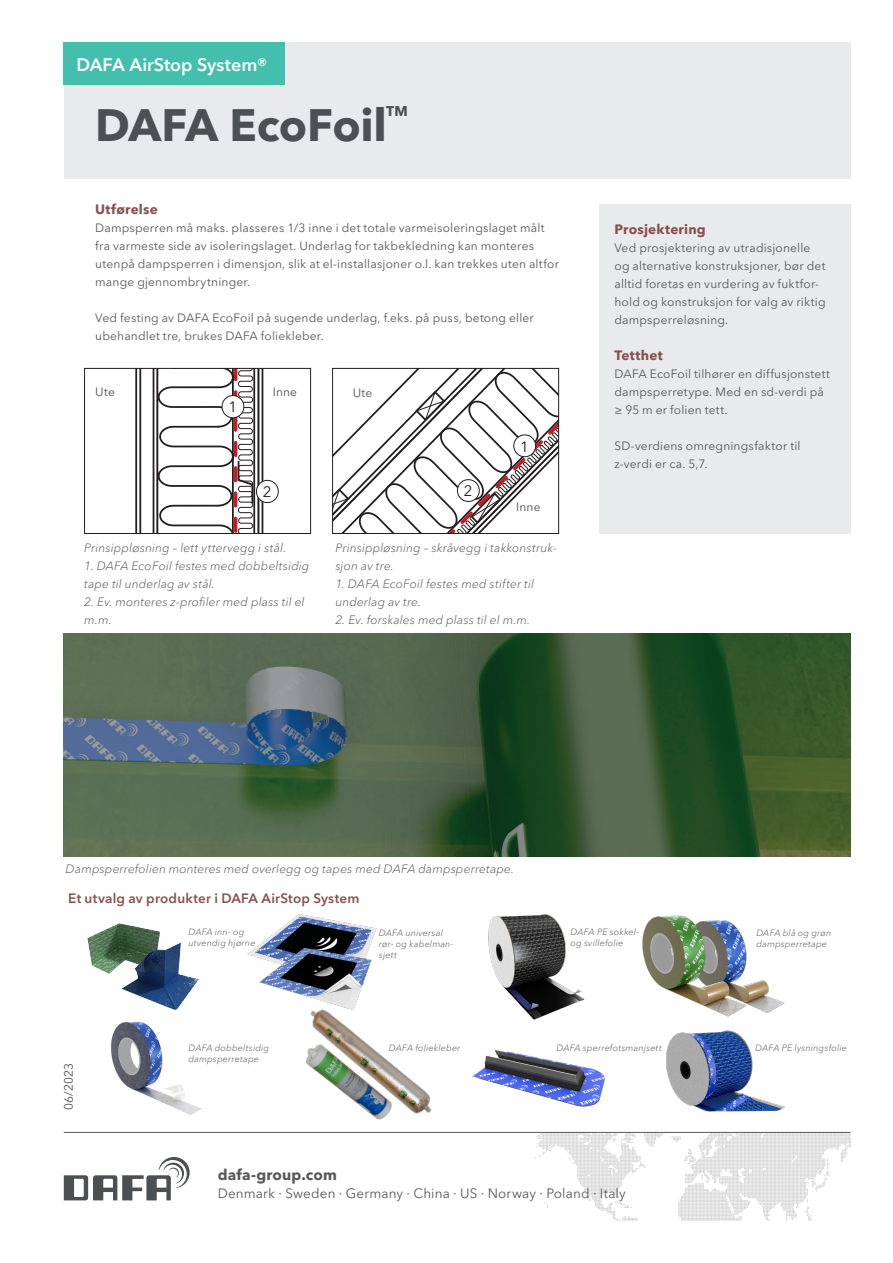
<style>
.page{position:relative;width:893px;height:1263px;background:#fff}
.page>*{position:absolute;margin:0;border:0;box-sizing:border-box;transform-origin:0 0}
.t1{font:700 45px "Avenir Next LT Pro";letter-spacing:-.01em;color:#4d5053}
.t2{font:600 18px "Avenir Next LT Pro";color:#fff}
.t3{font:700 15px "Avenir Next LT Pro";letter-spacing:.01em;color:#57585a}
._2_underrubrik{font:15px "Avenir Next LT Pro";color:#231f20}
.t4{font:700 13.95px "Avenir Next LT Pro";color:#4d5053}
.t5{font:13.5px "Avenir Next LT Pro";letter-spacing:.01em;color:#57585a}
.t6{font:600 13.5px "Avenir Next LT Pro";letter-spacing:.015em;color:#85514e}
._3_Brødtekst{font:700 13.5px "Avenir Next LT Pro";letter-spacing:.015em;color:#85514e}
._3_Brødtekst-2{font:12px/18px "Avenir Next LT Pro";letter-spacing:.015em;color:#57585a}
.t7{font:italic 300 12px/18px "Avenir Next LT Pro";letter-spacing:.015em;color:#57585a}
._2_underrubrik-2{font:12px "Avenir Next LT Pro";letter-spacing:.015em;color:#4d5053}
.underrubrik{font:12px "Avenir Next LT Pro";color:#4d5053}
._4_Billedtekst{font:italic 300 9px/10.8px "Avenir Next LT Pro";letter-spacing:.025em;color:#57585a}
</style>
<div class="page">
<img style="left:111px;top:1021px;width:91px;height:94px">
<div style="left:64px;top:43px;width:786px;height:136px;background:#e9eaec"></div>
<div style="left:599px;top:204px;width:251px;height:330px;background:#e9eaec"></div>
<img style="left:535px;top:1133px;width:315px;height:87px">
<svg style="left:64px;top:1157px;width:126px;height:43px"></svg>
<hr style="left:64px;top:1132px;width:786px;height:1px;background:#57585a">
<svg style="left:334px;top:370px;width:223px;height:162px"></svg>
<div style="left:332px;top:368px;width:227px;height:166px;border:1px solid #231f20"></div>
<div style="left:514px;top:435px;width:22px;height:22px;background:#fff;border-radius:50%"></div>
<div style="left:513px;top:435px;width:23px;height:22px;border:1px solid #231f20;border-radius:50%"></div>
<div style="left:457px;top:480px;width:22px;height:21px;background:#fff;border-radius:50%"></div>
<div style="left:457px;top:479px;width:23px;height:23px;border:1px solid #231f20;border-radius:50%"></div>
<svg style="left:135px;top:370px;width:128px;height:162px"></svg>
<div style="left:84px;top:368px;width:227px;height:166px;border:1px solid #231f20"></div>
<div style="left:256px;top:480px;width:22px;height:23px;background:#fff;border-radius:50%"></div>
<div style="left:256px;top:480px;width:23px;height:23px;border:1px solid #231f20;border-radius:50%"></div>
<div style="left:222px;top:396px;width:22px;height:22px;background:#fff;border-radius:50%"></div>
<div style="left:222px;top:395px;width:22px;height:23px;border:1px solid #231f20;border-radius:50%"></div>
<img style="left:64px;top:634px;width:786px;height:223px">
<div style="left:64px;top:43px;width:221px;height:42px;background:#45bfad"></div>
<img style="left:472px;top:1050px;width:133px;height:57px">
<img style="left:87px;top:923px;width:68px;height:51px">
<img style="left:124px;top:942px;width:57px;height:45px">
<img style="left:305px;top:1022px;width:127px;height:98px">
<img style="left:642px;top:1030px;width:146px;height:108px">
<img style="left:488px;top:914px;width:97px;height:106px">
<img style="left:764px;top:980px;width:21px;height:33px">
<img style="left:642px;top:915px;width:122px;height:102px">
<img style="left:247px;top:914px;width:130px;height:42px">
<img style="left:252px;top:940px;width:124px;height:82px">
<p class="t2" style="left:77px;top:53px;width:193px">DAFA AirStop System®</p>
<p class="t1" style="left:95px;top:97px;width:293px">DAFA EcoFoil</p>
<p class="t4" style="left:386px;top:103px;width:23px">TM</p>
<p class="_3_Brødtekst" style="left:95px;top:201px;width:64px">Utførelse</p>
<p class="_3_Brødtekst-2" style="left:95px;top:219px;width:465px">Dampsperren må maks. plasseres 1/3 inne i det totale varmeisoleringslaget målt fra varmeste side av isoleringslaget. Underlag for takbekledning kan monteres utenpå dampsperren i dimensjon, slik at el-installasjoner o.l. kan trekkes uten altfor mange gjennombrytninger.</p>
<p class="_3_Brødtekst-2" style="left:95px;top:309px;width:440px">Ved festing av DAFA EcoFoil på sugende underlag, f.eks. på puss, betong eller ubehandlet tre, brukes DAFA foliekleber.</p>
<p class="_2_underrubrik-2" style="left:95px;top:384px;width:21px">Ute</p>
<p class="_2_underrubrik-2" style="left:273px;top:384px;width:26px">Inne</p>
<p class="_2_underrubrik-2" style="left:353px;top:385px;width:21px">Ute</p>
<p class="_2_underrubrik" style="left:228px;top:398px;width:10px">1</p>
<p class="_2_underrubrik" style="left:520px;top:437px;width:10px">1</p>
<p class="_2_underrubrik" style="left:263px;top:483px;width:10px">2</p>
<p class="_2_underrubrik" style="left:464px;top:482px;width:10px">2</p>
<p class="_2_underrubrik-2" style="left:516px;top:499px;width:26px">Inne</p>
<p class="t7" style="left:84px;top:538px;width:204px">Prinsippløsning – lett yttervegg i stål.</p>
<p class="t7" style="left:84px;top:556px;width:227px">1. DAFA EcoFoil festes med dobbeltsidig tape til underlag av stål.</p>
<p class="t7" style="left:84px;top:592px;width:222px">2. Ev. monteres z-profiler med plass til el m.m.</p>
<p class="t7" style="left:335px;top:538px;width:223px">Prinsippløsning – skråvegg i takkonstruk&shy;sjon av tre.</p>
<p class="t7" style="left:335px;top:574px;width:200px">1. DAFA EcoFoil festes med stifter til underlag av tre.</p>
<p class="t7" style="left:335px;top:610px;width:196px">2. Ev. forskales med plass til el m.m.</p>
<p class="_3_Brødtekst" style="left:614px;top:221px;width:93px">Prosjektering</p>
<p class="_3_Brødtekst-2" style="left:614px;top:239px;width:213px">Ved prosjektering av utradisjonelle og alternative konstruksjoner, bør det alltid foretas en vurdering av fuktfor&shy;hold og konstruksjon for valg av riktig dampsperreløsning.</p>
<p class="_3_Brødtekst" style="left:614px;top:347px;width:50px">Tetthet</p>
<p class="_3_Brødtekst-2" style="left:614px;top:365px;width:217px">DAFA EcoFoil tilhører en diffusjonstett dampsperretype. Med en sd-verdi på ≥ 95 m er folien tett.</p>
<p class="_3_Brødtekst-2" style="left:614px;top:437px;width:188px">SD-verdiens omregningsfaktor til z-verdi er ca. 5,7.</p>
<p class="t7" style="left:66px;top:860px;width:450px">Dampsperrefolien monteres med overlegg og tapes med DAFA dampsperretape.</p>
<p class="t6" style="left:68px;top:890px;width:293px">Et utvalg av produkter i DAFA AirStop System</p>
<p class="underrubrik" style="left:61px;top:1110px;width:48px;rotate:-90deg">06/2023</p>
<p class="_4_Billedtekst" style="left:188px;top:926px;width:57px">DAFA inn- og</p>
<p class="_4_Billedtekst" style="left:188px;top:937px;width:68px">utvendig hjørne</p>
<p class="_4_Billedtekst" style="left:188px;top:1043px;width:82px">DAFA dobbeltsidig dampsperretape</p>
<p class="_4_Billedtekst" style="left:571px;top:926px;width:70px">DAFA PE sokkel&shy;og svillefolie</p>
<p class="_4_Billedtekst" style="left:379px;top:928px;width:76px">DAFA universal rør- og kabelman&shy;sjett</p>
<p class="_4_Billedtekst" style="left:756px;top:928px;width:76px">DAFA blå og grøn</p>
<p class="_4_Billedtekst" style="left:756px;top:938px;width:72px">dampsperretape</p>
<p class="_4_Billedtekst" style="left:389px;top:1043px;width:73px">DAFA foliekleber</p>
<p class="_4_Billedtekst" style="left:556px;top:1043px;width:107px">DAFA sperrefotsmanjsett</p>
<p class="_4_Billedtekst" style="left:755px;top:1043px;width:93px">DAFA PE lysningsfolie</p>
<p class="t3" style="left:218px;top:1165px;width:121px">dafa-group.com</p>
<p class="t5" style="left:218px;top:1185px;width:410px">Denmark · Sweden · Germany · China · US · Norway · Poland · Italy</p>
</div>
